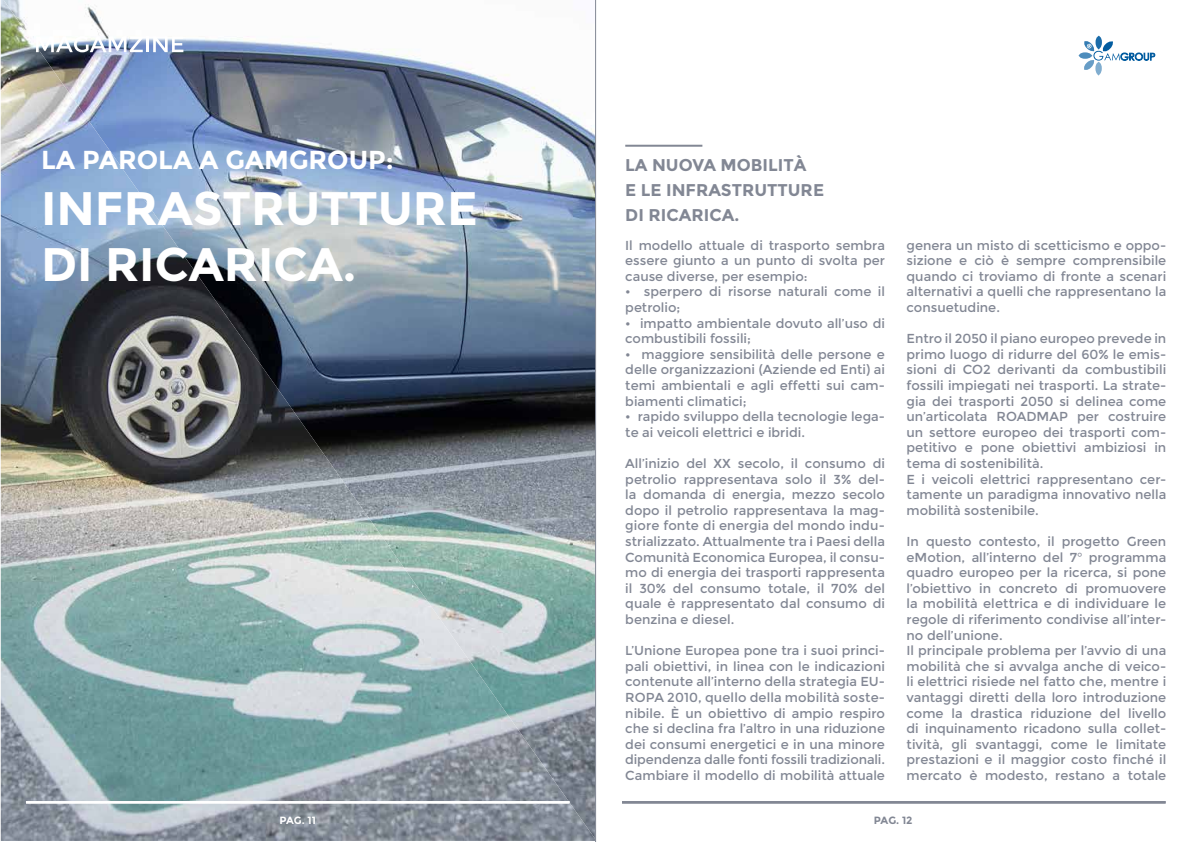
<style>
.page{position:relative;width:1191px;height:842px;background:#fff}
.page>*{position:absolute;margin:0;border:0;box-sizing:border-box;transform-origin:0 0}
.t1{font:700 47px/56px "Montserrat";color:#fff}
.t2{font:700 26px "Montserrat";color:#fff}
.t3{font:700 17px/25px "Montserrat";color:#828794}
.t4{font:13px/15.6px "Montserrat";color:#828794;text-align:justify}
.t5{font:700 10.5px "Montserrat";color:#fff}
.t6{font:700 10.5px "Montserrat";color:#828794}
</style>
<div class="page">
<img style="left:1px;top:0;width:594px;height:841px">
<hr style="left:625px;top:145px;width:77px;height:2px;background:#828794">
<hr style="left:622px;top:801px;width:543px;height:2px;background:#828794">
<hr style="left:26px;top:801px;width:543px;height:2px;background:#fff">
<svg style="left:36px;top:36px;width:107px;height:16px"></svg>
<hr style="left:146px;top:36px;width:3px;height:16px;background:#fff">
<svg style="left:153px;top:36px;width:30px;height:16px"></svg>
<svg style="left:1095px;top:36px;width:7px;height:13px"></svg>
<svg style="left:1078px;top:52px;width:14px;height:7px"></svg>
<svg style="left:1095px;top:62px;width:6px;height:13px"></svg>
<svg style="left:1084px;top:40px;width:71px;height:30px"></svg>
<hr style="left:595px;top:0;width:1px;height:842px;background:#828794">
<h2 class="t2" style="left:41px;top:145px;width:354px">LA PAROLA A GAMGROUP:</h2>
<h1 class="t1" style="left:41px;top:181px;width:438px">INFRASTRUTTURE<br>DI RICARICA.</h1>
<h3 class="t3" style="left:625px;top:153px;width:200px">LA NUOVA MOBILITÀ<br>E LE INFRASTRUTTURE<br>DI RICARICA.</h3>
<p class="t4" style="left:625px;top:237px;width:261px">Il modello attuale di trasporto sembra essere giunto a un punto di svolta per cause diverse, per esempio:</p>
<p class="t4" style="left:625px;top:284px;width:261px">• sperpero di risorse naturali come il petrolio;</p>
<p class="t4" style="left:625px;top:315px;width:261px">• impatto ambientale dovuto all’uso di combustibili fossili;</p>
<p class="t4" style="left:625px;top:347px;width:261px">• maggiore sensibilità delle persone e delle organizzazioni (Aziende ed Enti) ai temi ambientali e agli effetti sui cam&shy;biamenti climatici;</p>
<p class="t4" style="left:625px;top:409px;width:261px">• rapido sviluppo della tecnologie lega&shy;te ai veicoli elettrici e ibridi.</p>
<p class="t4" style="left:625px;top:456px;width:261px">All’inizio del XX secolo, il consumo di petrolio rappresentava solo il 3% del&shy;la domanda di energia, mezzo secolo dopo il petrolio rappresentava la mag&shy;giore fonte di energia del mondo indu&shy;strializzato. Attualmente tra i Paesi della Comunità Economica Europea, il consu&shy;mo di energia dei trasporti rappresenta il 30% del consumo totale, il 70% del quale è rappresentato dal consumo di benzina e diesel.</p>
<p class="t4" style="left:625px;top:643px;width:261px">L’Unione Europea pone tra i suoi princi&shy;pali obiettivi, in linea con le indicazioni contenute all’interno della strategia EU-ROPA 2010, quello della mobilità soste&shy;nibile. È un obiettivo di ampio respiro che si declina fra l’altro in una riduzione dei consumi energetici e in una minore dipendenza dalle fonti fossili tradizionali.<br>Cambiare il modello di mobilità attuale</p>
<p class="t4" style="left:906px;top:237px;width:261px">genera un misto di scetticismo e oppo&shy;sizione e ciò è sempre comprensibile quando ci troviamo di fronte a scenari alternativi a quelli che rappresentano la consuetudine.</p>
<p class="t4" style="left:906px;top:331px;width:261px;text-align:left">Entro il 2050 il piano europeo prevede in primo luogo di ridurre del 60% le emis&shy;sioni di CO2 derivanti da combustibili fossili impiegati nei trasporti. La strate&shy;gia dei trasporti 2050 si delinea come un’articolata ROADMAP per costruire un settore europeo dei trasporti com&shy;petitivo e pone obiettivi ambiziosi in tema di sostenibilità.<br>E i veicoli elettrici rappresentano cer&shy;tamente un paradigma innovativo nella mobilità sostenibile.</p>
<p class="t4" style="left:906px;top:534px;width:261px;text-align:left">In questo contesto, il progetto Green eMotion, all’interno del 7° programma quadro europeo per la ricerca, si pone l’obiettivo in concreto di promuovere la mobilità elettrica e di individuare le regole di riferimento condivise all’inter&shy;no dell’unione.<br>Il principale problema per l’avvio di una mobilità che si avvalga anche di veico&shy;li elettrici risiede nel fatto che, mentre i vantaggi diretti della loro introduzione come la drastica riduzione del livello di inquinamento ricadono sulla collet&shy;tività, gli svantaggi, come le limitate prestazioni e il maggior costo finché il mercato è modesto, restano a totale</p>
<p class="t5" style="left:279px;top:814px;width:38px">PAG. 11</p>
<p class="t6" style="left:874px;top:814px;width:40px">PAG. 12</p>
</div>
